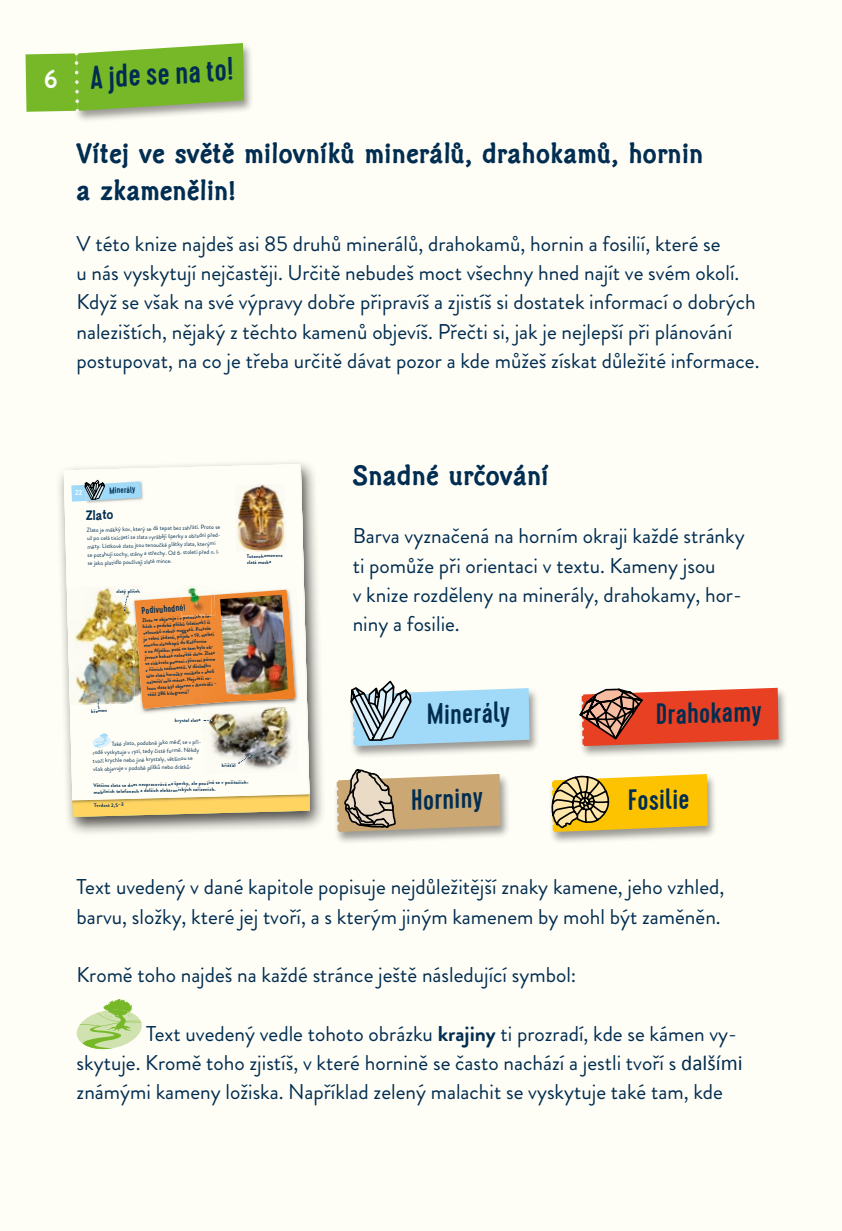
<style>
.page{position:relative;width:842px;height:1231px;background:#fffef6}
.page>*{position:absolute;margin:0;border:0;box-sizing:border-box;transform-origin:0 0}
.t1{font:500 32.62px "Cervo";color:#002d51}
.Headline_13_pt_1108{font:700 29.25px/36.4px "Clichee";letter-spacing:.02em;color:#002d51}
.barevne_plosky{font:500 29.25px "Cervo";color:#002d51}
.blok{font:21.38px/29.2px "Brandon Grotesque";color:#002d51}
.t2{font:700 13.95px "Clichee";color:#002d51}
.t3{font:500 9.9px "Cervo";color:#002d51}
.t4{font:500 9.22px "Cervo";color:#002d51}
.t5{font:6.08px/8.3px "Brandon Grotesque";color:#002d51}
.t6{font:700 5.17px/6.1px "Brandon Grotesque";color:#002d51}
.s1{font-weight:700}
.s2{font-family:"Calibri"}
</style>
<div class="page">
<div style="left:72px;top:42px;width:182px;height:81px;background:#000;opacity:.4"></div>
<div style="left:55px;top:459px;width:271px;height:378px;background:#000;opacity:.7"></div>
<svg style="left:64px;top:464px;width:7px;height:336px"></svg>
<img style="left:67px;top:586px;width:4px;height:119px">
<svg style="left:77px;top:999px;width:65px;height:51px"></svg>
<div style="left:349px;top:687px;width:191px;height:71px;background:#000;opacity:.4"></div>
<div style="left:578px;top:686px;width:211px;height:73px;background:#000;opacity:.4"></div>
<div style="left:333px;top:772px;width:178px;height:72px;background:#000;opacity:.4"></div>
<div style="left:548px;top:772px;width:170px;height:72px;background:#000;opacity:.4"></div>
<svg style="left:549px;top:774px;width:159px;height:58px"></svg>
<svg style="left:349px;top:680px;width:181px;height:66px"></svg>
<svg style="left:578px;top:687px;width:201px;height:68px"></svg>
<svg style="left:337px;top:769px;width:163px;height:63px"></svg>
<svg style="left:26px;top:43px;width:218px;height:69px"></svg>
<img style="left:71px;top:464px;width:239px;height:353px">
<h1 class="t1" style="left:89px;top:58px;width:146px;rotate:-3deg">A jde se na to!</h1>
<p class="Headline_13_pt_1108" style="left:77px;top:137px;width:628px">Vítej ve světě milovníků minerálů, drahokamů, hornin a zkamenělin!</p>
<p class="blok" style="left:77px;top:229px;width:684px">V této knize najdeš asi 85 druhů minerálů, drahokamů, hornin a fosilií, které se<br>u nás vyskytují nejčastěji. Určitě nebudeš moct všechny hned najít ve svém okolí.<br>Když se však na své výpravy dobře připravíš a zjistíš si dostatek informací o dobrých nalezištích, nějaký z těchto kamenů objevíš. Přečti si, jak je nejlepší při plánování postupovat, na co je třeba určitě dávat pozor a kde můžeš získat důležité informace.</p>
<p class="t4" style="left:109px;top:485px;width:28px;rotate:-3deg">Minerály</p>
<p class="t2" style="left:86px;top:507px;width:29px;rotate:-2deg">Zlato</p>
<p class="t5" style="left:87px;top:525px;width:136px;rotate:-1deg">Zlato je měkký kov, který se dá tepat bez zahřátí.Proto se už po celá tisíciletí ze zlata vyrábějí šperky a obřadní před&shy;měty.Lístkové zlato jsou tenoučké plátky zlata, kterými se potahují sochy, stěny a střechy.O d 6.století před n.l. se jako platidlo používají zlaté mince.</p>
<p class="t6" style="left:116px;top:589px;width:25px;rotate:-2deg">zlatý plíšek</p>
<p class="t6" style="left:91px;top:708px;width:18px;rotate:-2deg">křemen</p>
<p class="t3" style="left:141px;top:605px;width:45px;rotate:-4deg">Podivuhodné!</p>
<p class="t6" style="left:142px;top:617px;width:72px;rotate:-4deg">Zlato se objevuje i v potocích a ře&shy;kách v podobě plíšků (zlatinek) či valounků neboli nuggetů.Protože je velmi žádané,přijelo v 19.století mnoho zlatokopů do Kalifornie<br>a na A ljašku,poté co tam byla ob&shy;jevena bohatá naleziště zlata.Zlato se získávalo pomocí rýžovací pánve z říčních sedimentů.V důsledku této zlaté horečky vznikala v okolí nalezišť celá města.N ejvětší va&shy;loun zlata byl objeven v Austrálii – vážil 286 kilogramů!</p>
<p class="t6" style="left:175px;top:717px;width:27px;rotate:-2deg">krystal zlata</p>
<p class="t5" style="left:92px;top:740px;width:111px;text-indent:19px;rotate:-1deg">Také zlato, podobně jako měď, se v pří&shy;rodě vyskytuje v ryzí, tedy čisté formě.N ěkdy tvoří krychle nebo jiné krystaly, většinou se však objevuje v podobě plíšků nebo drátků.</p>
<p class="t6" style="left:222px;top:763px;width:15px;rotate:-2deg">křišťál</p>
<p class="t6" style="left:247px;top:553px;width:37px;rotate:-2deg">Tutanchamonova zlatá maska</p>
<p class="t6" style="left:93px;top:783px;width:158px;rotate:-2deg">Většina zlata se dnes nezpracovává na šperky,ale používá se v počítačích, mobilních telefonech a dalších elektronických zařízeních.</p>
<p class="t6" style="left:94px;top:802px;width:31px;rotate:-2deg">Tvrdost 2,5–3</p>
<p class="Headline_13_pt_1108" style="left:353px;top:459px;width:197px">Snadné určování</p>
<p class="blok" style="left:353px;top:522px;width:393px">Barva vyznačená na horním okraji každé stránky ti pomůže při orientaci v textu. Kameny jsou<br>v knize rozděleny na minerály, drahokamy, hor&shy;niny a fosilie.</p>
<p class="barevne_plosky" style="left:426px;top:697px;width:85px;rotate:-2deg">Minerály</p>
<p class="barevne_plosky" style="left:655px;top:697px;width:107px;rotate:-2deg">Drahokamy</p>
<p class="barevne_plosky" style="left:410px;top:783px;width:73px;rotate:-3deg">Horniny</p>
<p class="barevne_plosky" style="left:627px;top:783px;width:64px;rotate:-2deg">Fosilie</p>
<p class="blok" style="left:77px;top:873px;width:649px">Text uvedený v dané kapitole popisuje nejdůležitější znaky kamene, jeho vzhled, barvu, složky, které jej tvoří, a s kterým jiným kamenem by mohl být zaměněn.</p>
<p class="blok" style="left:77px;top:961px;width:501px">Kromě toho najdeš na každé stránce ještě následující symbol:</p>
<p class="blok" style="left:77px;top:1019px;width:668px;text-indent:70px">Text uvedený vedle tohoto obrázku <span class="s1">krajiny</span> ti prozradí, kde se kámen vy&shy;skytuje. Kromě toho zjistíš, v které hornině se často nachází a jestli tvoří s <span class="s2">dalšími </span>známými kameny ložiska. Například zelený malachit se vyskytuje také tam, kde</p>
</div>
